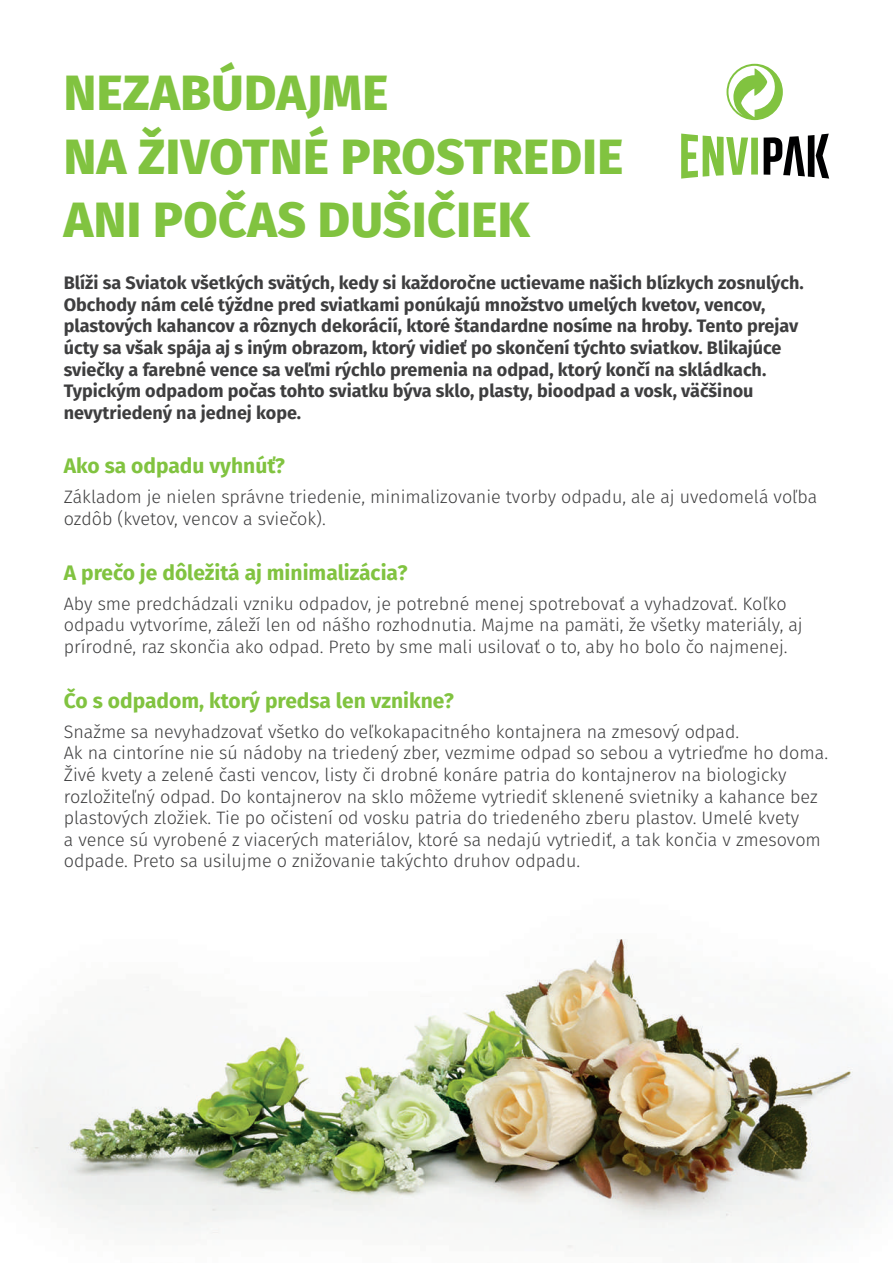
<style>
.page{position:relative;width:893px;height:1263px;background:#fff}
.page>*{position:absolute;margin:0;border:0;box-sizing:border-box;transform-origin:0 0}
.t1{font:800 49.5px/63.6px "Fira Sans";letter-spacing:.01em;color:#81c340}
.t2{font:700 21px "Fira Sans";color:#81c340}
.t3{font:300 18px/21.6px "Fira Sans";color:#3e3e3f}
.t4{font:700 18px/21.6px "Fira Sans";color:#3e3e3f}
</style>
<div class="page">
<svg style="left:681px;top:134px;width:77px;height:45px"></svg>
<svg style="left:764px;top:134px;width:65px;height:45px"></svg>
<svg style="left:726px;top:64px;width:57px;height:56px"></svg>
<img style="left:12px;top:939px;width:881px;height:310px">
<h1 class="t1" style="left:64px;top:57px;width:561px">NEZABÚDAJME<br>NA ŽIVOTNÉ PROSTREDIE<br>ANI POČAS DUŠIČIEK</h1>
<p class="t4" style="left:64px;top:271px;width:741px">Blíži sa Sviatok všetkých svätých, kedy si každoročne uctievame našich blízkych zosnulých.<br>Obchody nám celé týždne pred sviatkami ponúkajú množstvo umelých kvetov, vencov, plastových kahancov a rôznych dekorácií, ktoré štandardne nosíme na hroby. Tento prejav úcty sa však spája aj s iným obrazom, ktorý vidieť po skončení týchto sviatkov. Blikajúce sviečky a farebné vence sa veľmi rýchlo premenia na odpad, ktorý končí na skládkach.<br>Typickým odpadom počas tohto sviatku býva sklo, plasty, bioodpad a vosk, väčšinou nevytriedený na jednej kope.</p>
<p class="t2" style="left:64px;top:448px;width:223px">Ako sa odpadu vyhnúť?</p>
<p class="t3" style="left:64px;top:486px;width:755px">Základom je nielen správne triedenie, minimalizovanie tvorby odpadu, ale aj uvedomelá voľba ozdôb (kvetov, vencov a sviečok).</p>
<p class="t2" style="left:64px;top:555px;width:345px">A prečo je dôležitá aj minimalizácia?</p>
<p class="t3" style="left:64px;top:593px;width:740px">Aby sme predchádzali vzniku odpadov, je potrebné menej spotrebovať a vyhadzovať. Koľko odpadu vytvoríme, záleží len od nášho rozhodnutia. Majme na pamäti, že všetky materiály, aj prírodné, raz skončia ako odpad. Preto by sme mali usilovať o to, aby ho bolo čo najmenej.</p>
<p class="t2" style="left:64px;top:683px;width:391px">Čo s odpadom, ktorý predsa len vznikne?</p>
<p class="t3" style="left:64px;top:721px;width:766px">Snažme sa nevyhadzovať všetko do veľkokapacitného kontajnera na zmesový odpad.<br>Ak na cintoríne nie sú nádoby na triedený zber, vezmime odpad so sebou a vytrieďme ho doma.<br>Živé kvety a zelené časti vencov, listy či drobné konáre patria do kontajnerov na biologicky rozložiteľný odpad. Do kontajnerov na sklo môžeme vytriediť sklenené svietniky a kahance bez plastových zložiek. Tie po očistení od vosku patria do triedeného zberu plastov. Umelé kvety<br>a vence sú vyrobené z viacerých materiálov, ktoré sa nedajú vytriediť, a tak končia v zmesovom odpade. Preto sa usilujme o znižovanie takýchto druhov odpadu.</p>
</div>
